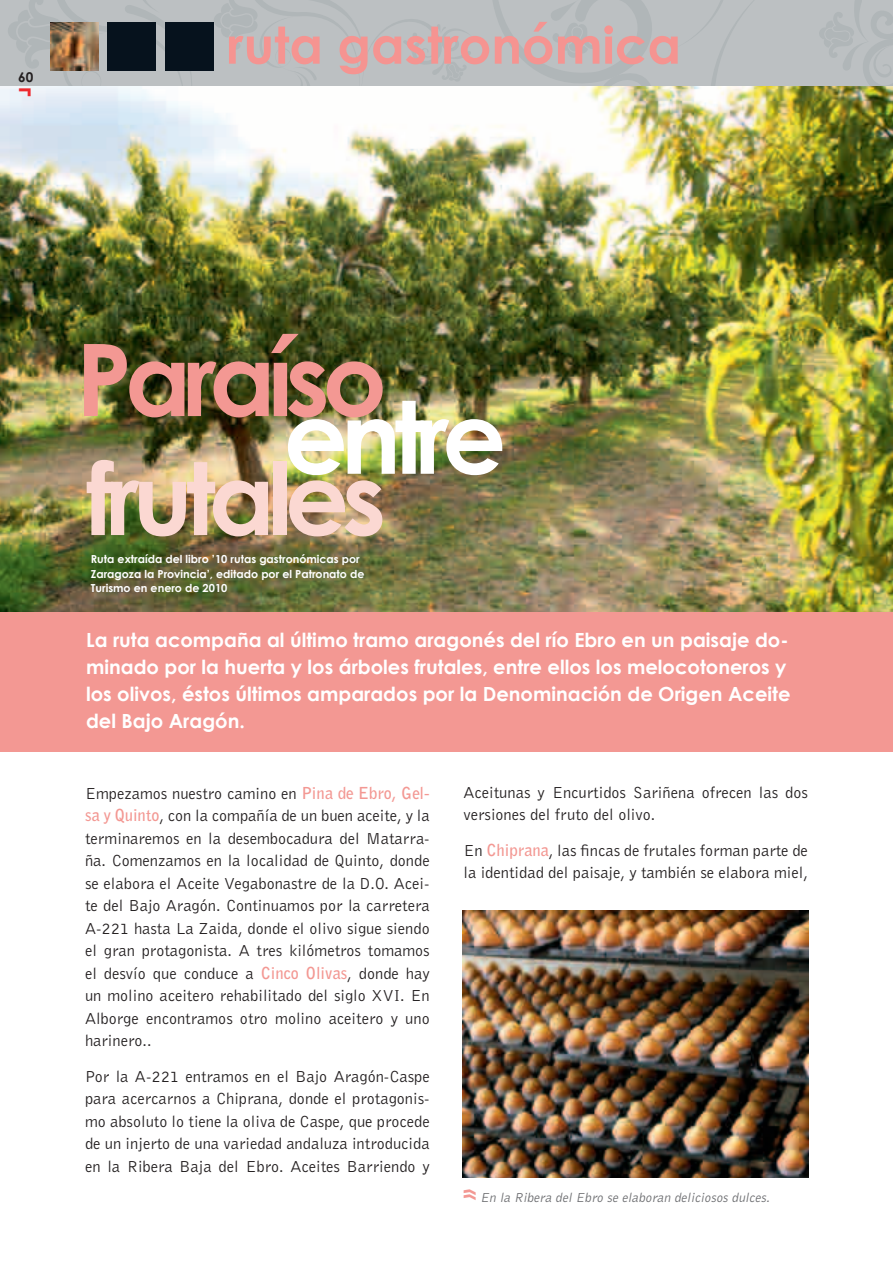
<style>
.page{position:relative;width:893px;height:1263px;background:#fff}
.page>*{position:absolute;margin:0;border:0;box-sizing:border-box;transform-origin:0 0}
.t1{font:700 100.35px "Century Gothic";letter-spacing:-.07em;color:#fbd8d2}
.t2{font:700 100.35px "Century Gothic";letter-spacing:-.07em;color:#f39893}
.t3{font:700 100.35px "Century Gothic";letter-spacing:-.07em;color:#fff}
.t4{font:700 51px "Century Gothic";color:#f59491}
.t5{font:700 23.7px "Century Gothic";color:#ee292f}
.t6{font:italic 700 22.5px "Century Gothic";color:#f39893}
.t7{font:700 19.5px/27px "Century Gothic";color:#fff}
.t8{font:16.5px/22.5px "Bell Gothic BT";color:#231f20;text-align:justify}
.t9{font:italic 13.5px "Bell Gothic BT";color:#6c6d70}
.t10{font:700 13.5px "Century Gothic";color:#231f20}
.t11{font:700 11.1px/14.4px "Century Gothic";color:#fff}
.s1{font-weight:700;color:#f39893}
</style>
<div class="page">
<img style="left:0;top:85px;width:893px;height:527px">
<div style="left:0;top:612px;width:893px;height:140px;background:#f39893"></div>
<svg style="left:8px;top:0;width:197px;height:85px"></svg>
<svg style="left:214px;top:0;width:679px;height:85px"></svg>
<img style="left:50px;top:22px;width:48px;height:49px">
<div style="left:108px;top:22px;width:48px;height:48px;background:#06121d"></div>
<div style="left:166px;top:22px;width:48px;height:48px;background:#06121d"></div>
<img style="left:463px;top:910px;width:346px;height:268px">
<p class="t10" style="left:18px;top:69px;width:17px">60</p>
<h3 class="t5" style="left:18px;top:77px;width:16px">¬</h3>
<h2 class="t4" style="left:227px;top:13px;width:455px">ruta gastronómica</h2>
<h1 class="t2" style="left:76px;top:316px;width:312px">Paraíso</h1>
<h1 class="t3" style="left:284px;top:374px;width:224px">entre</h1>
<h1 class="t1" style="left:86px;top:435px;width:301px">frutales</h1>
<p class="t11" style="left:91px;top:552px;width:275px">Ruta extraída del libro ’10 rutas gastronómicas por<br>Zaragoza la Provincia’, editado por el Patronato de<br>Turismo en enero de 2010</p>
<p class="t7" style="left:86px;top:626px;width:706px">La ruta acompaña al último tramo aragonés del río Ebro en un paisaje do&shy;minado por la huerta y los árboles frutales, entre ellos los melocotoneros y los olivos, éstos últimos amparados por la Denominación de Origen Aceite del Bajo Aragón.</p>
<p class="t8" style="left:85px;top:781px;width:346px">Empezamos nuestro camino en <span class="s1">Pina de Ebro, Gel&shy;sa y Quinto</span>, con la compañía de un buen aceite, y la terminaremos en la desembocadura del Matarra&shy;ña. Comenzamos en la localidad de Quinto, donde se elabora el Aceite Vegabonastre de la D.O. Acei&shy;te del Bajo Aragón. Continuamos por la carretera A-221 hasta La Zaida, donde el olivo sigue siendo el gran protagonista. A tres kilómetros tomamos el desvío que conduce a <span class="s1">Cinco Olivas</span>, donde hay un molino aceitero rehabilitado del siglo XVI. En Alborge encontramos otro molino aceitero y uno harinero..</p>
<p class="t8" style="left:85px;top:1064px;width:346px">Por la A-221 entramos en el Bajo Aragón-Caspe para acercarnos a Chiprana, donde el protagonis&shy;mo absoluto lo tiene la oliva de Caspe, que procede de un injerto de una variedad andaluza introducida en la Ribera Baja del Ebro. Aceites Barriendo y</p>
<p class="t8" style="left:463px;top:781px;width:346px">Aceitunas y Encurtidos Sariñena ofrecen las dos versiones del fruto del olivo.</p>
<p class="t8" style="left:463px;top:838px;width:346px">En <span class="s1">Chiprana</span>, las fincas de frutales forman parte de la identidad del paisaje, y también se elabora miel,</p>
<h3 class="t6" style="left:486px;top:1188px;width:17px;rotate:90deg">«</h3>
<p class="t9" style="left:480px;top:1189px;width:294px">En la Ribera del Ebro se elaboran deliciosos dulces.</p>
</div>
